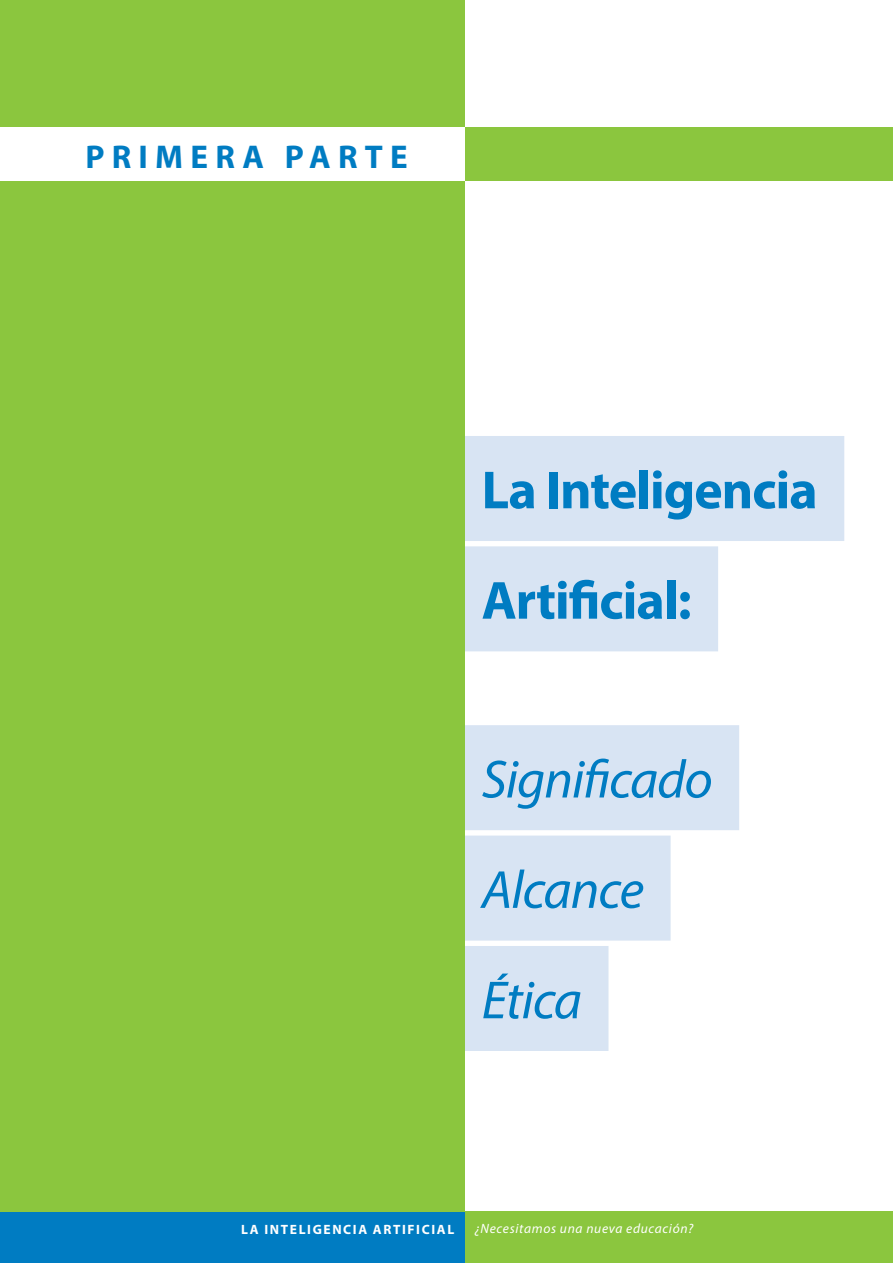
<style>
.page{position:relative;width:893px;height:1263px;background:#fff}
.page>*{position:absolute;margin:0;border:0;box-sizing:border-box;transform-origin:0 0}
.t1{font:700 54px/110.4px "Myriad Pro";letter-spacing:-.02em;color:#007cc2}
.t2{font:italic 54px/110.4px "Myriad Pro";letter-spacing:-.02em;color:#007cc2}
.t3{font:700 33px "Myriad Pro";letter-spacing:.22em;color:#007cc2}
.t4{font:italic 13.5px "Myriad Pro";letter-spacing:.05em;color:#fff}
.t5{font:700 13.5px "Myriad Pro";letter-spacing:.12em;color:#fff}
</style>
<div class="page">
<div style="left:418px;top:436px;width:426px;height:105px;background:#d8e4f3"></div>
<div style="left:418px;top:546px;width:300px;height:105px;background:#d8e4f3"></div>
<div style="left:418px;top:725px;width:321px;height:105px;background:#d8e4f3"></div>
<div style="left:418px;top:835px;width:253px;height:105px;background:#d8e4f3"></div>
<div style="left:418px;top:946px;width:190px;height:105px;background:#d8e4f3"></div>
<div style="left:0;top:0;width:465px;height:1263px;background:#8bc63e"></div>
<div style="left:465px;top:1212px;width:428px;height:51px;background:#8bc63e"></div>
<div style="left:0;top:1212px;width:465px;height:51px;background:#007cc2"></div>
<div style="left:0;top:128px;width:473px;height:53px;background:#fff"></div>
<div style="left:465px;top:128px;width:428px;height:53px;background:#8bc63e"></div>
<h2 class="t3" style="left:85px;top:136px;width:324px">PRIMERA PARTE</h2>
<h1 class="t1" style="left:482px;top:433px;width:338px">La Inteligencia<br>Artificial:</h1>
<h1 class="t2" style="left:482px;top:723px;width:233px">Significado<br>Alcance<br>Ética</h1>
<p class="t5" style="left:241px;top:1221px;width:214px">LA INTELIGENCIA ARTIFICIAL</p>
<p class="t4" style="left:475px;top:1220px;width:220px">¿Necesitamos una nueva educación?</p>
</div>
